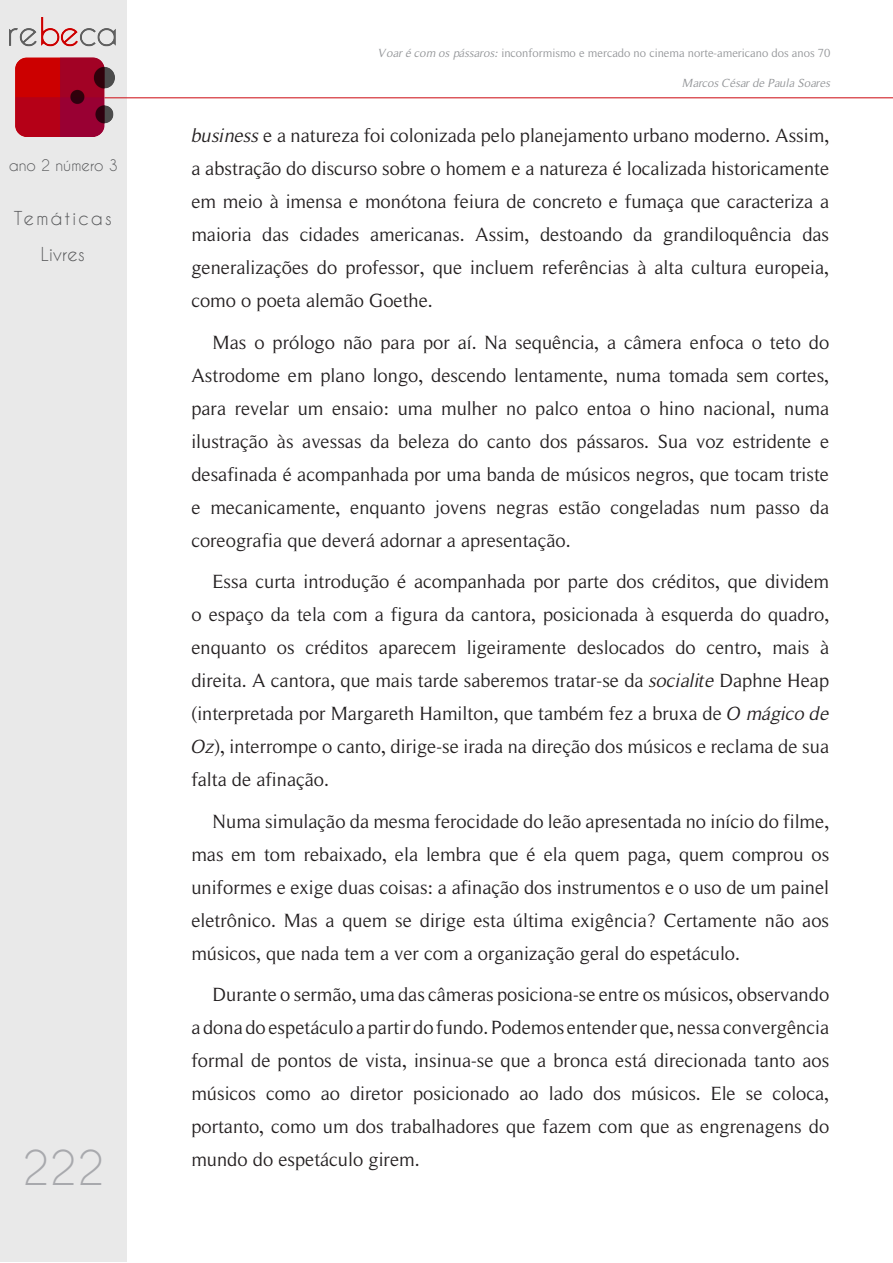
<style>
.page{position:relative;width:893px;height:1263px;background:#fff}
.page>*{position:absolute;margin:0;border:0;box-sizing:border-box;transform-origin:0 0}
.t1{font:45px "Caviar Dreams";color:#a8a9ad}
.t2{font:19.5px/33px "Roman Serif";color:#231f20;text-align:justify}
.t3{font:18px/36px "Caviar Dreams";letter-spacing:.115em;color:#57585a;text-align:center}
.t4{font:15px "Caviar Dreams";color:#57585a}
.t5{font:12px "Roman Serif";color:#939598}
.t6{font:italic 12px "Roman Serif";color:#939598}
.s1{font-style:italic}
</style>
<div class="page">
<div style="left:1px;top:1px;width:126px;height:1261px;background:#e9e9e9"></div>
<hr style="left:98px;top:97px;width:795px;height:1px;background:#d1232a">
<img style="left:10px;top:17px;width:106px;height:119px">
<p class="t4" style="left:9px;top:156px;width:111px">ano 2 número 3</p>
<p class="t3" style="left:14px;top:200px;width:100px">Temáticas<br>Livres</p>
<h1 class="t1" style="left:22px;top:1141px;width:84px">222</h1>
<p class="t5" style="left:379px;top:46px;width:453px"><span class="s1">Voar é com os pássaros:</span> inconformismo e mercado no cinema norte-americano dos anos 70</p>
<p class="t6" style="left:682px;top:76px;width:150px">Marcos César de Paula Soares</p>
<p class="t2" style="left:191px;top:119px;width:639px"><span class="s1">business</span> e a natureza foi colonizada pelo planejamento urbano moderno. Assim, a abstração do discurso sobre o homem e a natureza é localizada historicamente em meio à imensa e monótona feiura de concreto e fumaça que caracteriza a maioria das cidades americanas. Assim, destoando da grandiloquência das generalizações do professor, que incluem referências à alta cultura europeia, como o poeta alemão Goethe.</p>
<p class="t2" style="left:191px;top:326px;width:639px;text-indent:21px">Mas o prólogo não para por aí. Na sequência, a câmera enfoca o teto do Astrodome em plano longo, descendo lentamente, numa tomada sem cortes, para revelar um ensaio: uma mulher no palco entoa o hino nacional, numa ilustração às avessas da beleza do canto dos pássaros. Sua voz estridente e desafinada é acompanhada por uma banda de músicos negros, que tocam triste e mecanicamente, enquanto jovens negras estão congeladas num passo da coreografia que deverá adornar a apresentação.</p>
<p class="t2" style="left:191px;top:565px;width:639px;text-indent:21px">Essa curta introdução é acompanhada por parte dos créditos, que dividem o espaço da tela com a figura da cantora, posicionada à esquerda do quadro, enquanto os créditos aparecem ligeiramente deslocados do centro, mais à direita. A cantora, que mais tarde saberemos tratar-se da <span class="s1">socialite</span> Daphne Heap (interpretada por Margareth Hamilton, que também fez a bruxa de <span class="s1">O mágico de Oz</span>), interrompe o canto, dirige-se irada na direção dos músicos e reclama de sua falta de afinação.</p>
<p class="t2" style="left:191px;top:804px;width:639px;text-indent:21px">Numa simulação da mesma ferocidade do leão apresentada no início do filme, mas em tom rebaixado, ela lembra que é ela quem paga, quem comprou os uniformes e exige duas coisas: a afinação dos instrumentos e o uso de um painel eletrônico. Mas a quem se dirige esta última exigência? Certamente não aos músicos, que nada tem a ver com a organização geral do espetáculo.</p>
<p class="t2" style="left:191px;top:978px;width:639px;text-indent:21px">Durante o sermão, uma das câmeras posiciona-se entre os músicos, observando a dona do espetáculo a partir do fundo. Podemos entender que, nessa convergência formal de pontos de vista, insinua-se que a bronca está direcionada tanto aos músicos como ao diretor posicionado ao lado dos músicos. Ele se coloca, portanto, como um dos trabalhadores que fazem com que as engrenagens do mundo do espetáculo girem.</p>
</div>
